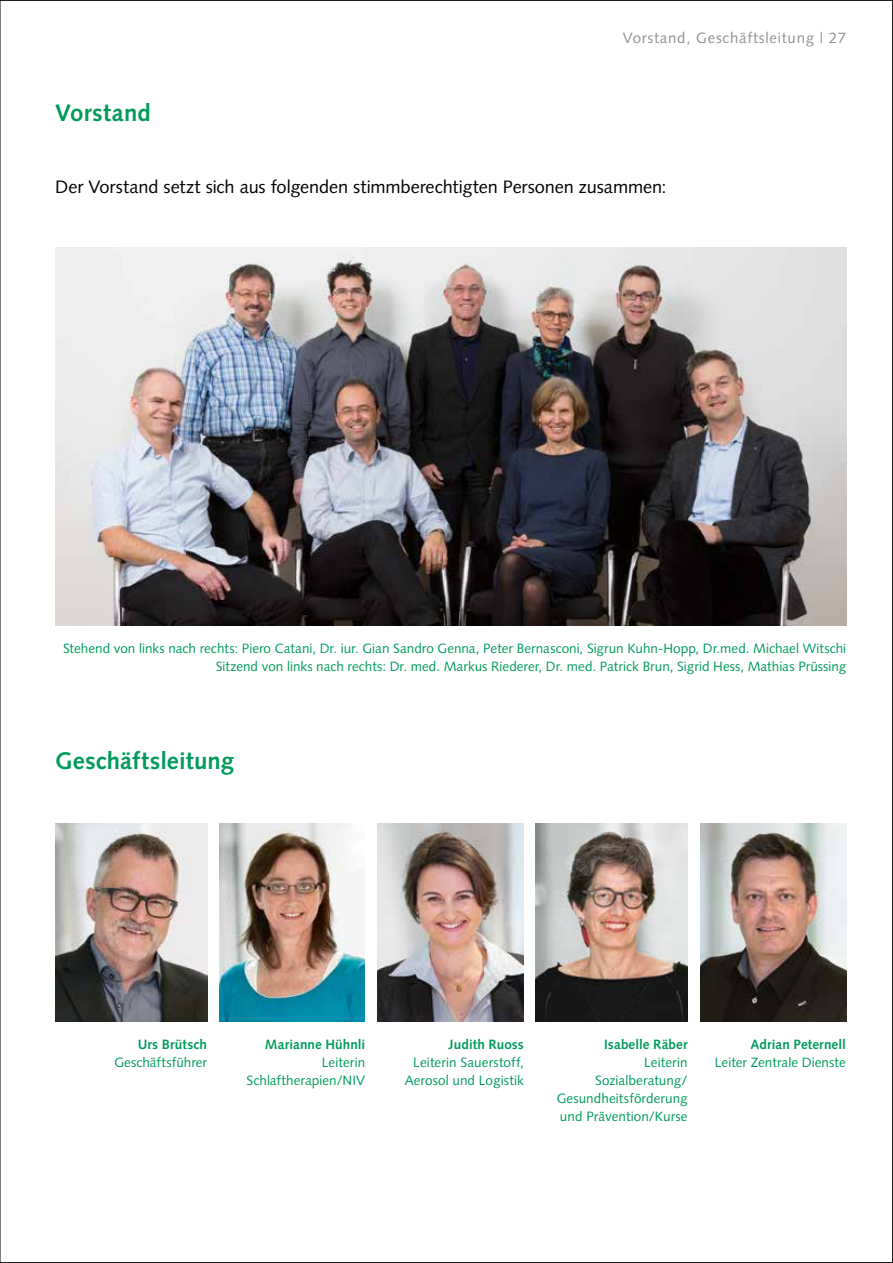
<style>
.page{position:relative;width:893px;height:1263px;background:#fff}
.page>*{position:absolute;margin:0;border:0;box-sizing:border-box;transform-origin:0 0}
.t1{font:700 24px "Syntax LT Std";letter-spacing:.005em;color:#009b5c}
.t2{font:18px "Syntax LT Std";letter-spacing:-.005em;color:#000}
.t3{font:15px "Syntax LT Std";letter-spacing:.05em;color:#949290}
.t4{font:13.5px/18px "Syntax LT Std";letter-spacing:.005em;color:#009b5c;text-align:right}
.t5{font:700 13.5px "Syntax LT Std";letter-spacing:.005em;color:#009b5c}
</style>
<div class="page">
<img style="left:1px;top:0;width:892px;height:1263px">
<hr style="left:0;top:0;width:1px;height:1263px;background:#000">
<h1 class="t1" style="left:55px;top:99px;width:97px">Vorstand</h1>
<p class="t3" style="left:623px;top:29px;width:225px">Vorstand, Geschäftsleitung | 27</p>
<h2 class="t2" style="left:55px;top:176px;width:613px">Der Vorstand setzt sich aus folgenden stimmberechtigten Personen zusammen:</h2>
<p class="t4" style="left:63px;top:640px;width:785px">Stehend von links nach rechts: Piero Catani, Dr. iur. Gian Sandro Genna, Peter Bernasconi, Sigrun Kuhn-Hopp, Dr.med. Michael Witschi<br>Sitzend von links nach rechts: Dr. med. Markus Riederer, Dr. med. Patrick Brun, Sigrid Hess, Mathias Prüssing</p>
<h1 class="t1" style="left:55px;top:747px;width:180px">Geschäftsleitung</h1>
<p class="t5" style="left:138px;top:1037px;width:71px">Urs Brütsch</p>
<p class="t4" style="left:114px;top:1054px;width:94px">Geschäftsführer</p>
<p class="t5" style="left:265px;top:1037px;width:102px">Marianne Hühnli</p>
<p class="t4" style="left:247px;top:1054px;width:120px">Leiterin<br>Schlaftherapien/NIV</p>
<p class="t5" style="left:449px;top:1037px;width:77px">Judith Ruoss</p>
<p class="t4" style="left:405px;top:1054px;width:121px">Leiterin Sauerstoff,<br>Aerosol und Logistik</p>
<p class="t5" style="left:604px;top:1037px;width:85px">Isabelle Räber</p>
<p class="t4" style="left:557px;top:1054px;width:132px">Leiterin<br>Sozialberatung/<br>Gesundheitsförderung und Prävention/Kurse</p>
<p class="t5" style="left:751px;top:1037px;width:97px">Adrian Peternell</p>
<p class="t4" style="left:715px;top:1054px;width:132px">Leiter Zentrale Dienste</p>
</div>
